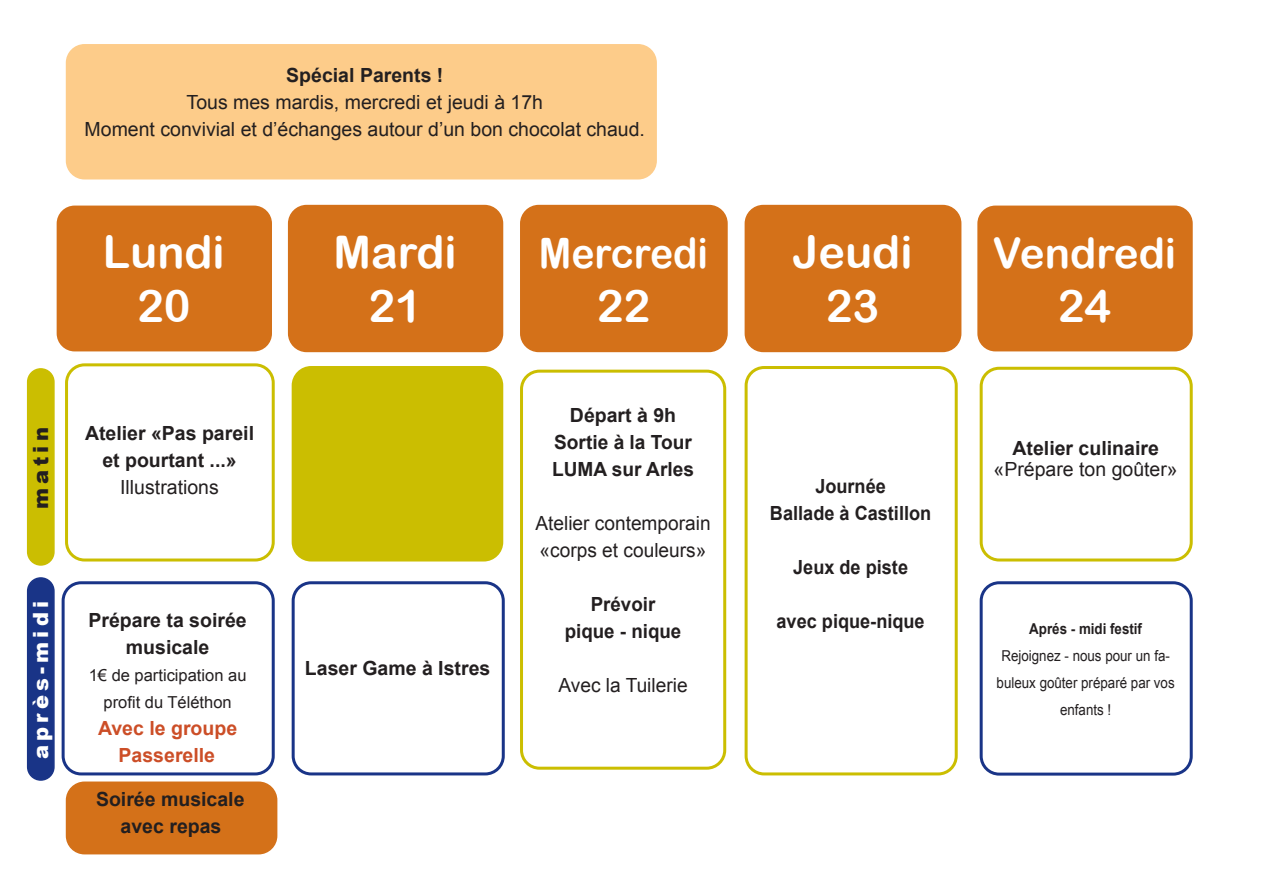
<style>
.page{position:relative;width:1263px;height:893px;background:#fff}
.page>*{position:absolute;margin:0;border:0;box-sizing:border-box;transform-origin:0 0}
.t1{font:45px/54px "Arial Rounded MT Bold";color:#fff;text-align:center}
.t2{font:42px "Arial Rounded MT Bold";color:#fff;scale:.93 1}
.t3{font:42px "Arial Rounded MT Bold";color:#fff}
.t4{font:900 21px "Arial";letter-spacing:.2em;color:#fff}
.t5{font:900 21px "Arial";letter-spacing:.2em;color:#231f20}
.t6{font:19.5px/27px "Arial";color:#231f20}
.t7{font:700 19.5px/27px "Arial";color:#231f20;text-align:center}
.t8{font:700 19.5px/27px "Arial";color:#231f20;text-align:center;scale:.93 1}
.t9{font:700 19.5px/27px "Arial";color:#cc4e27;text-align:center}
.t10{font:700 19.5px/27px "Arial";color:#231f20;text-align:center;scale:.96 1}
.t11{font:16.5px/27px "Arial";color:#231f20;text-align:center}
.t12{font:15px/27px "Arial";color:#231f20;text-align:center;scale:.89 1}
.t13{font:700 15px "Arial";color:#231f20;scale:.89 1}
</style>
<div class="page">
<div style="left:57px;top:206px;width:215px;height:145px;background:#d47119;border-radius:18px"></div>
<div style="left:521px;top:206px;width:206px;height:145px;background:#d47119;border-radius:18px"></div>
<div style="left:520px;top:205px;width:208px;height:147px;border:2px solid #d47119;border-radius:18px"></div>
<div style="left:520px;top:370px;width:206px;height:400px;border:3px solid #cbbe01;border-radius:18px"></div>
<div style="left:62px;top:581px;width:213px;height:194px;border:3px solid #193487;border-radius:18px"></div>
<div style="left:980px;top:581px;width:213px;height:195px;border:3px solid #193487;border-radius:18px"></div>
<div style="left:292px;top:581px;width:213px;height:194px;border:3px solid #193487;border-radius:18px"></div>
<div style="left:67px;top:782px;width:210px;height:72px;background:#d47119;border-radius:18px"></div>
<div style="left:66px;top:781px;width:211px;height:73px;border:2px solid #d47119;border-radius:18px"></div>
<div style="left:65px;top:363px;width:210px;height:198px;border:3px solid #cbbe01;border-radius:18px"></div>
<div style="left:980px;top:367px;width:213px;height:194px;border:3px solid #cbbe01;border-radius:18px"></div>
<div style="left:745px;top:366px;width:213px;height:409px;border:3px solid #cbbe01;border-radius:18px"></div>
<div style="left:293px;top:367px;width:209px;height:193px;background:#cbbe01;border-radius:18px"></div>
<div style="left:292px;top:366px;width:211px;height:195px;border:3px solid #cbbe01;border-radius:18px"></div>
<div style="left:28px;top:578px;width:26px;height:202px;background:#193487;border-radius:13px"></div>
<div style="left:27px;top:577px;width:28px;height:204px;border:2px solid #193487;border-radius:13px"></div>
<div style="left:28px;top:369px;width:26px;height:196px;background:#cbbe01;border-radius:13px"></div>
<div style="left:27px;top:368px;width:28px;height:198px;border:2px solid #cbbe01;border-radius:13px"></div>
<div style="left:289px;top:206px;width:213px;height:145px;background:#d47119;border-radius:18px"></div>
<div style="left:288px;top:205px;width:215px;height:147px;border:2px solid #d47119;border-radius:18px"></div>
<div style="left:745px;top:206px;width:216px;height:145px;background:#d47119;border-radius:18px"></div>
<div style="left:745px;top:205px;width:216px;height:147px;border:2px solid #d47119;border-radius:18px"></div>
<div style="left:977px;top:206px;width:216px;height:145px;background:#d47119;border-radius:18px"></div>
<div style="left:67px;top:45px;width:589px;height:134px;background:#fdcc8a;border-radius:18px"></div>
<div style="left:66px;top:44px;width:591px;height:135px;border:2px solid #fdcc8a;border-radius:18px"></div>
<p class="t7" style="left:286px;top:62px;width:159px">Spécial Parents !</p>
<p class="t6" style="left:85px;top:89px;width:562px;text-align:center">Tous mes mardis, mercredi et jeudi à 17h<br>Moment convivial et d’échanges autour d’un bon chocolat chaud.</p>
<h1 class="t1" style="left:103px;top:224px;width:123px">Lundi<br>20</h1>
<h2 class="t2" style="left:539px;top:228px;width:184px">Mercredi</h2>
<h1 class="t1" style="left:334px;top:224px;width:125px">Mardi<br>21</h1>
<h1 class="t1" style="left:792px;top:224px;width:122px">Jeudi<br>23</h1>
<h2 class="t3" style="left:993px;top:228px;width:185px">Vendredi</h2>
<h1 class="t1" style="left:1058px;top:278px;width:55px">24</h1>
<h1 class="t1" style="left:597px;top:278px;width:55px">22</h1>
<p class="t5" style="left:26px;top:509px;width:83px;rotate:-90deg">matin</p>
<p class="t7" style="left:85px;top:420px;width:171px">Atelier «Pas pareil et pourtant ...»</p>
<p class="t6" style="left:120px;top:473px;width:100px">Illustrations</p>
<p class="t4" style="left:26px;top:759px;width:160px;rotate:-90deg">après-midi</p>
<p class="t7" style="left:88px;top:608px;width:160px">Prépare ta soirée musicale</p>
<p class="t11" style="left:89px;top:662px;width:159px">1€ de participation au profit du Téléthon</p>
<p class="t9" style="left:98px;top:716px;width:141px">Avec le groupe<br>Passerelle</p>
<p class="t7" style="left:96px;top:786px;width:150px">Soirée musicale avec repas</p>
<p class="t7" style="left:305px;top:655px;width:187px">Laser Game à Istres</p>
<p class="t7" style="left:552px;top:403px;width:143px">Départ à 9h<br>Sortie à la Tour<br>LUMA sur Arles</p>
<p class="t6" style="left:535px;top:510px;width:177px">Atelier contemporain «corps et couleurs»</p>
<p class="t10" style="left:565px;top:592px;width:123px">Prévoir pique - nique</p>
<p class="t6" style="left:558px;top:672px;width:131px">Avec la Tuilerie</p>
<p class="t8" style="left:770px;top:473px;width:175px">Journée<br>Ballade à Castillon</p>
<p class="t8" style="left:793px;top:554px;width:125px">Jeux de piste</p>
<p class="t8" style="left:776px;top:608px;width:161px">avec pique-nique</p>
<p class="t7" style="left:1012px;top:436px;width:148px">Atelier culinaire</p>
<p class="t6" style="left:993px;top:456px;width:186px">«Prépare ton goûter»</p>
<p class="t13" style="left:1029px;top:619px;width:128px">Aprés - midi festif</p>
<p class="t12" style="left:996px;top:642px;width:202px">Rejoignez - nous pour un fa&shy;buleux goûter préparé par vos enfants !</p>
</div>
